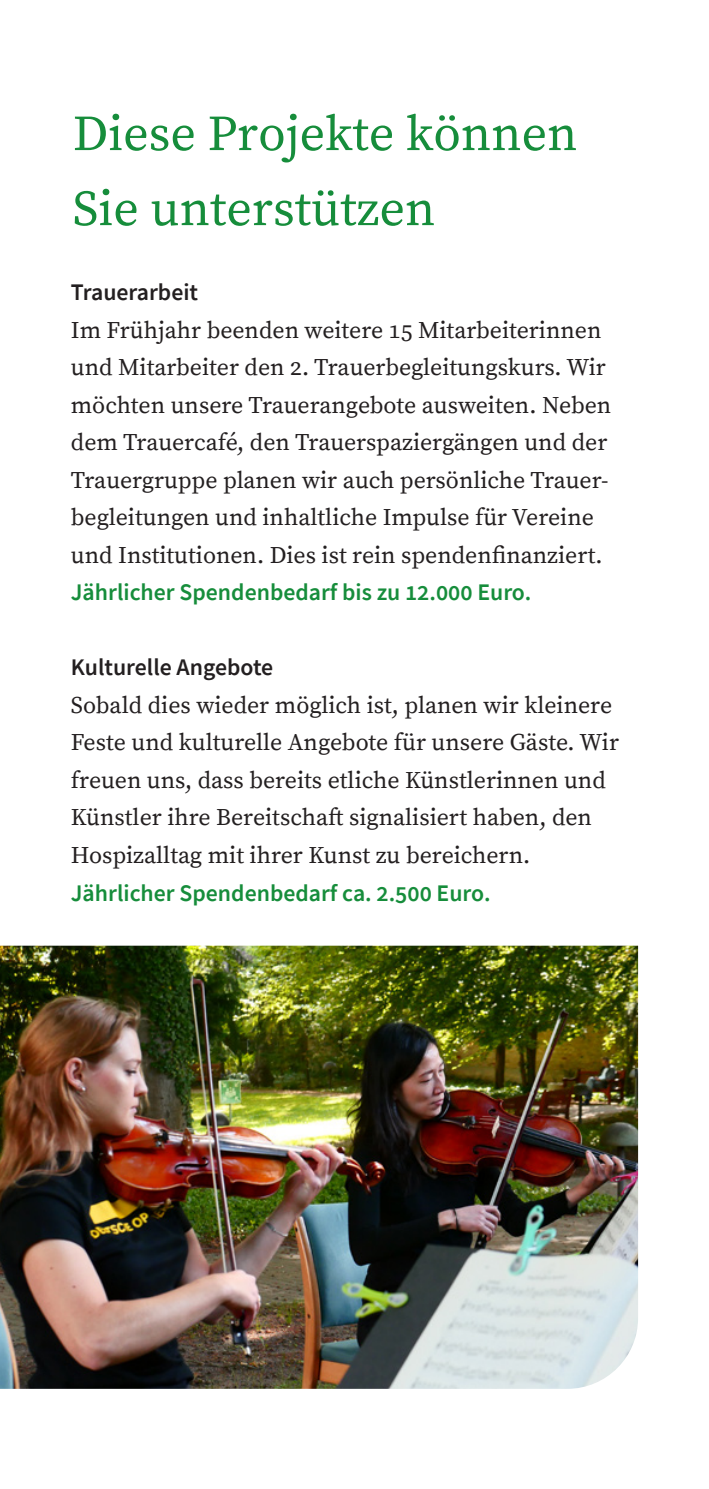
<style>
.page{position:relative;width:709px;height:1489px;background:#fff}
.page>*{position:absolute;margin:0;border:0;box-sizing:border-box;transform-origin:0 0}
.t1{font:50px/75px "Source Serif Pro";color:#168d3b}
.t2{font:23.75px/37.5px "Source Serif Pro";color:#231f20}
.t3{font:600 23.75px "Source Sans Pro";color:#168d3b}
.t4{font:600 23.75px "Source Sans Pro";color:#231f20}
</style>
<div class="page">
<img style="left:0;top:945px;width:638px;height:443px">
<h1 class="t1" style="left:73px;top:98px;width:506px">Diese Projekte können<br>Sie unterstützen</h1>
<p class="t4" style="left:71px;top:277px;width:129px">Trauerarbeit</p>
<p class="t2" style="left:71px;top:312px;width:542px">Im Frühjahr beenden weitere 15 Mitarbeiterinnen und Mitarbeiter den 2. Trauerbegleitungskurs. Wir möchten unsere Trauerangebote ausweiten. Neben dem Trauercafé, den Trauerspaziergängen und der Trauergruppe planen wir auch persönliche Trauer&shy;begleitungen und inhaltliche Impulse für Vereine und Institutionen. Dies ist rein spendenfinanziert.</p>
<p class="t3" style="left:71px;top:577px;width:462px">Jährlicher Spendenbedarf bis zu 12.000 Euro.</p>
<p class="t4" style="left:71px;top:652px;width:204px">Kulturelle Angebote</p>
<p class="t2" style="left:71px;top:687px;width:549px">Sobald dies wieder möglich ist, planen wir kleinere Feste und kulturelle Angebote für unsere Gäste. Wir freuen uns, dass bereits etliche Künstlerinnen und Künstler ihre Bereitschaft signalisiert haben, den Hospizalltag mit ihrer Kunst zu bereichern.</p>
<p class="t3" style="left:71px;top:877px;width:421px">Jährlicher Spendenbedarf ca. 2.500 Euro.</p>
</div>
